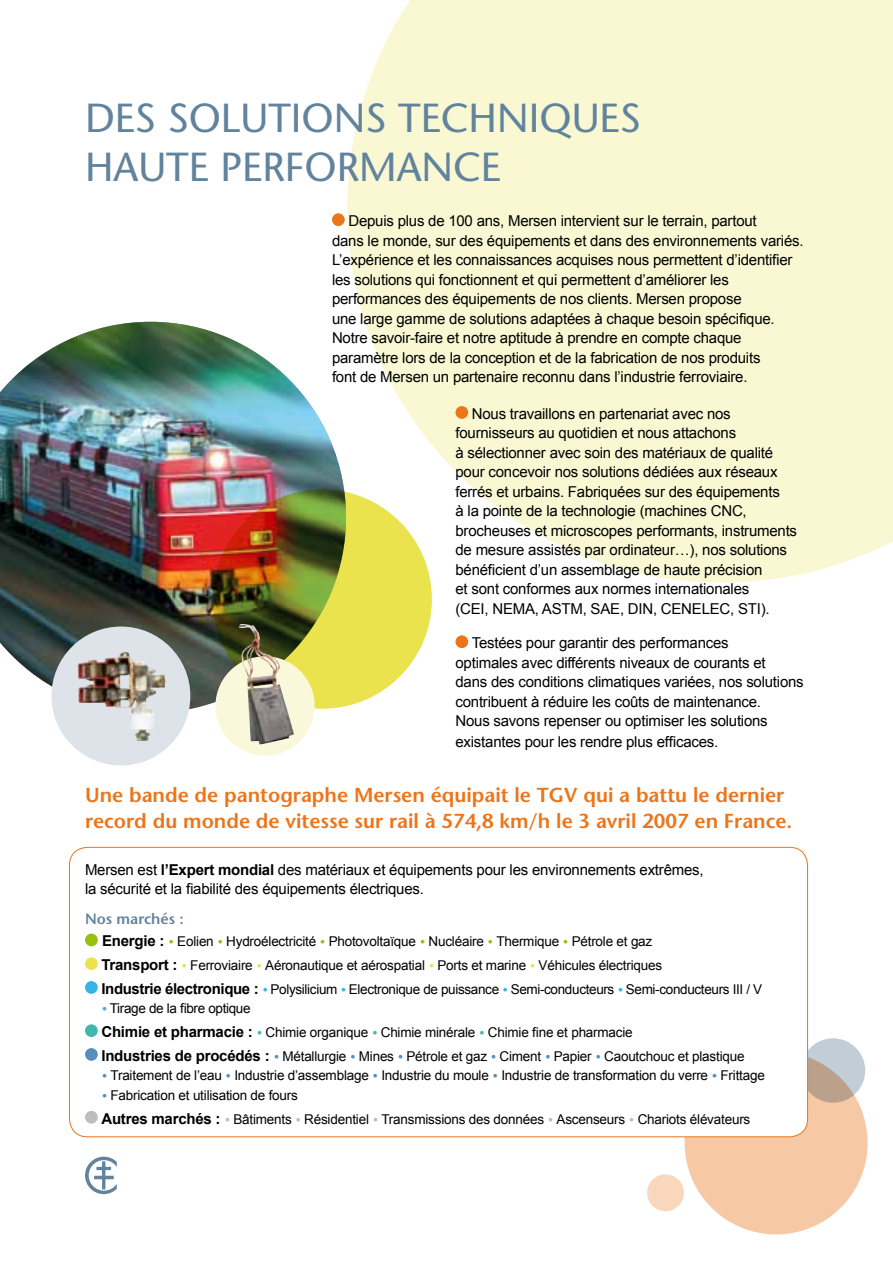
<style>
.page{position:relative;width:893px;height:1263px;background:#fff}
.page>*{position:absolute;margin:0;border:0;box-sizing:border-box;transform-origin:0 0}
.t1{font:40.5px/48.6px "Stone Sans";color:#61839d}
.t2{font:600 20.25px/25.5px "Stone Sans";color:#ec751a}
.t3{font:15px/19.5px "Arial";letter-spacing:-.015em;color:#000}
.t4{font:600 15px "Stone Sans";color:#61839d}
.t5{font:13.5px/23.7px "Arial";letter-spacing:-.015em;color:#000}
.s1{font-weight:700}
.s2{font-weight:700;font-size:15px}
.s3{font-family:"Info Text";color:#97bf0d}
.s4{font-family:"Info Text";color:#eae34d}
.s5{font-family:"Info Text";color:#34b4e4}
.s6{font-family:"Info Text";color:#44b6ac}
.s7{font-family:"Info Text";color:#568ebe}
.s8{font-family:"Info Text";color:#bbbdbe}
</style>
<div class="page">
<div style="left:685px;top:1051px;width:183px;height:183px;background:#f7c8a4;border-radius:50%"></div>
<svg style="left:801px;top:1038px;width:64px;height:65px;background:#bfbab6"></svg>
<div style="left:647px;top:1174px;width:37px;height:37px;background:#f9d7bd;border-radius:50%"></div>
<img style="left:0;top:322px;width:345px;height:391px">
<img style="left:213px;top:489px;width:219px;height:220px;border-radius:50%">
<svg style="left:51px;top:626px;width:139px;height:139px;background:#d5d8db"></svg>
<img style="left:77px;top:651px;width:48px;height:57px">
<div style="left:215px;top:656px;width:100px;height:99px;background:#faf8db;border-radius:50%"></div>
<img style="left:239px;top:624px;width:51px;height:120px">
<svg style="left:347px;top:0;width:546px;height:583px;background:#f9f8d5"></svg>
<div style="left:332px;top:213px;width:13px;height:13px;background:#ec751a;border-radius:50%"></div>
<div style="left:455px;top:406px;width:13px;height:13px;background:#ec751a;border-radius:50%"></div>
<div style="left:455px;top:635px;width:13px;height:13px;background:#ec751a;border-radius:50%"></div>
<div style="left:69px;top:847px;width:738px;height:290px;background:#fff;border-radius:18px"></div>
<div style="left:85px;top:933px;width:13px;height:13px;background:#97bf0d;border-radius:50%"></div>
<div style="left:85px;top:957px;width:13px;height:13px;background:#eae34d;border-radius:50%"></div>
<div style="left:85px;top:981px;width:13px;height:13px;background:#34b4e4;border-radius:50%"></div>
<div style="left:85px;top:1024px;width:13px;height:13px;background:#44b6ac;border-radius:50%"></div>
<div style="left:85px;top:1048px;width:13px;height:13px;background:#568ebe;border-radius:50%"></div>
<div style="left:85px;top:1111px;width:13px;height:12px;background:#bbbdbe;border-radius:50%"></div>
<svg style="left:85px;top:1157px;width:32px;height:37px"></svg>
<h1 class="t1" style="left:85px;top:94px;width:557px">DES SOLUTIONS TECHNIQUES<br>HAUTE PERFORMANCE</h1>
<p class="t3" style="left:332px;top:211px;width:473px;text-indent:16px">Depuis plus de 100 ans, Mersen intervient sur le terrain, partout<br>dans le monde, sur des équipements et dans des environnements variés.<br>L’expérience et les connaissances acquises nous permettent d’identifier les solutions qui fonctionnent et qui permettent d’améliorer les performances des équipements de nos clients. Mersen propose<br>une large gamme de solutions adaptées à chaque besoin spécifique.<br>Notre savoir-faire et notre aptitude à prendre en compte chaque paramètre lors de la conception et de la fabrication de nos produits<br>font de Mersen un partenaire reconnu dans l’industrie ferroviaire.</p>
<p class="t3" style="left:455px;top:404px;width:343px;text-indent:16px">Nous travaillons en partenariat avec nos fournisseurs au quotidien et nous attachons<br>à sélectionner avec soin des matériaux de qualité pour concevoir nos solutions dédiées aux réseaux ferrés et urbains. Fabriquées sur des équipements<br>à la pointe de la technologie (machines CNC, brocheuses et microscopes performants, instruments de mesure assistés par ordinateur…), nos solutions bénéficient d’un assemblage de haute précision<br>et sont conformes aux normes internationales<br>(CEI, NEMA, ASTM, SAE, DIN, CENELEC, STI).</p>
<p class="t3" style="left:455px;top:633px;width:350px;text-indent:16px">Testées pour garantir des performances<br>optimales avec différents niveaux de courants et<br>dans des conditions climatiques variées, nos solutions contribuent à réduire les coûts de maintenance.<br>Nous savons repenser ou optimiser les solutions</p>
<p class="t3" style="left:455px;top:732px;width:264px">existantes pour les rendre plus efficaces.</p>
<h2 class="t2" style="left:85px;top:782px;width:709px">Une bande de pantographe Mersen équipait le TGV qui a battu le dernier record du monde de vitesse sur rail à 574,8 km/h le 3 avril 2007 en France.</h2>
<p class="t3" style="left:85px;top:860px;width:620px">Mersen est <span class="s1">l’Expert mondial</span> des matériaux et équipements pour les environnements extrêmes, la sécurité et la fiabilité des équipements électriques.</p>
<p class="t4" style="left:85px;top:909px;width:100px">Nos marchés :</p>
<p class="t5" style="left:101px;top:930px;width:662px"><span class="s2">Energie :</span> <span class="s3">•</span> Eolien <span class="s3">•</span> Hydroélectricité <span class="s3">•</span> Photovoltaïque <span class="s3">•</span> Nucléaire <span class="s3">•</span> Thermique <span class="s3">•</span> Pétrole et gaz<br><span class="s2">Transport :</span> <span class="s4">•</span> Ferroviaire <span class="s4">•</span> Aéronautique et aérospatial <span class="s4">•</span> Ports et marine <span class="s4">•</span> Véhicules électriques<br><span class="s2">Industrie électronique :</span> <span class="s5">•</span> Polysilicium <span class="s5">•</span> Electronique de puissance <span class="s5">•</span> Semi-conducteurs <span class="s5">•</span> Semi-conducteurs III / V</p>
<p class="t5" style="left:101px;top:997px;width:645px"><span class="s5">•</span> Tirage de la fibre optique<br><span class="s2">Chimie et pharmacie :</span> <span class="s6">•</span> Chimie organique <span class="s6">•</span> Chimie minérale <span class="s6">•</span> Chimie fine et pharmacie<br><span class="s2">Industries de procédés :</span> <span class="s7">•</span> Métallurgie <span class="s7">•</span> Mines <span class="s7">•</span> Pétrole et gaz <span class="s7">•</span> Ciment <span class="s7">•</span> Papier <span class="s7">•</span> Caoutchouc et plastique</p>
<p class="t5" style="left:101px;top:1064px;width:665px"><span class="s7">•</span> Traitement de l’eau <span class="s7">•</span> Industrie d’assemblage <span class="s7">•</span> Industrie du moule <span class="s7">•</span> Industrie de transformation du verre <span class="s7">•</span> Frittage</p>
<p class="t5" style="left:101px;top:1083px;width:650px"><span class="s7">•</span> Fabrication et utilisation de fours<br><span class="s2">Autres marchés :</span> <span class="s8">•</span> Bâtiments <span class="s8">•</span> Résidentiel <span class="s8">•</span> Transmissions des données <span class="s8">•</span> Ascenseurs <span class="s8">•</span> Chariots élévateurs</p>
</div>
